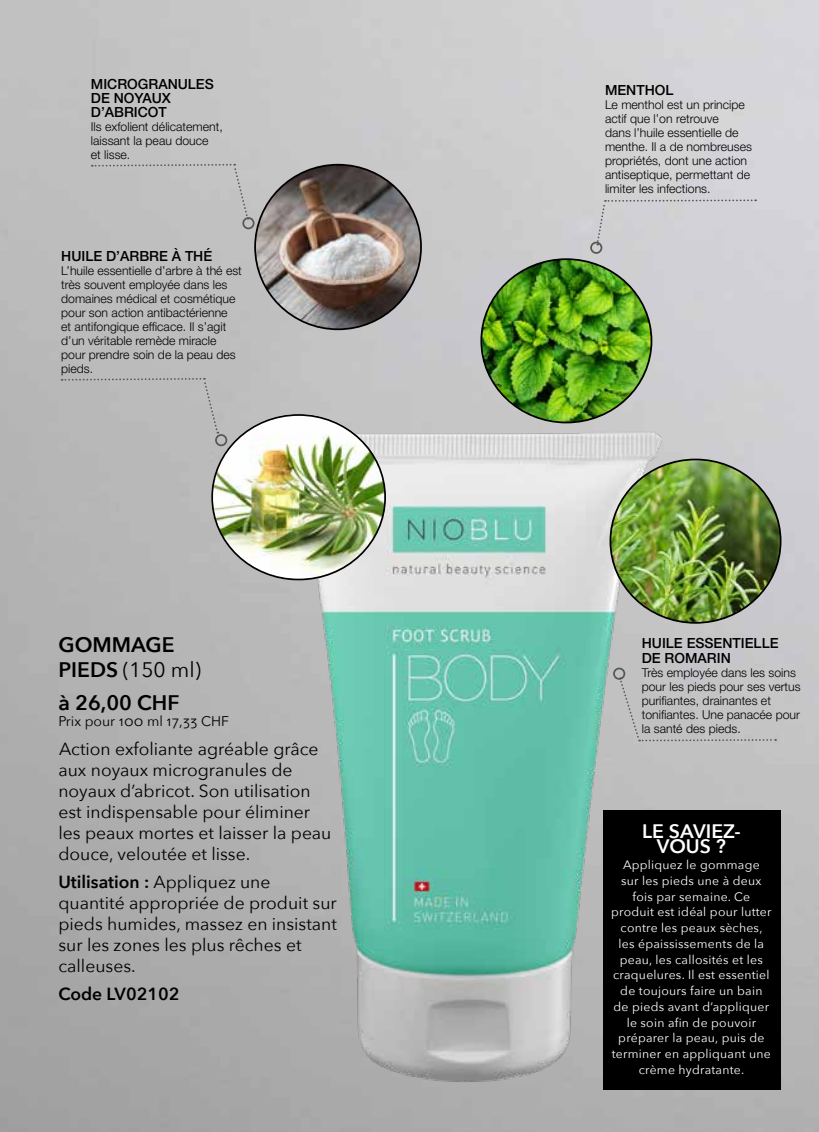
<style>
.page{position:relative;width:819px;height:1132px;background:#fff}
.page>*{position:absolute;margin:0;border:0;box-sizing:border-box;transform-origin:0 0}
.t1{font:600 21px/25.2px "Avenir Next";color:#000}
.t2{font:600 19.43px/15.8px "Avenir Next";color:#fff;text-align:center}
.t3{font:17.5px/21px "Avenir Next";color:#000}
.t4{font:600 17.5px "Avenir Next";color:#000}
.t5{font:500 14px/14px "Helvetica Neue LT Std";color:#000}
.t6{font:14px "Avenir Next";color:#000}
.t7{font:300 12.25px/14px "Helvetica Neue LT Std";color:#000}
.t8{font:12.25px/15.8px "Avenir Next";letter-spacing:.02em;color:#fff;text-align:center}
.s1{font-weight:400}
.s2{font-weight:600}
</style>
<div class="page">
<img style="left:1px;top:0;width:818px;height:1131px">
<img style="left:0;top:0;width:1px;height:1131px">
<img style="left:265px;top:384px;width:412px;height:737px">
<div style="left:603px;top:810px;width:177px;height:279px;background:#000"></div>
<img style="left:255px;top:165px;width:166px;height:164px">
<div style="left:62px;top:377px;width:157px;height:56px;background:#bbb"></div>
<div style="left:595px;top:198px;width:161px;height:47px;background:#d1d1d6"></div>
<div style="left:590px;top:241px;width:12px;height:13px;border:2px solid #575756;border-radius:50%"></div>
<div style="left:619px;top:677px;width:157px;height:65px;background:#c4c4c4"></div>
<div style="left:242px;top:217px;width:12px;height:12px;border:2px solid #575756;border-radius:50%"></div>
<img style="left:481px;top:259px;width:170px;height:163px">
<img style="left:610px;top:459px;width:170px;height:163px">
<img style="left:211px;top:414px;width:175px;height:166px">
<img style="left:212px;top:415px;width:173px;height:164px">
<div style="left:613px;top:667px;width:12px;height:12px;border:2px solid #575756;border-radius:50%"></div>
<div style="left:92px;top:163px;width:157px;height:56px;background:#c1c1c1"></div>
<p class="t5" style="left:91px;top:76px;width:124px">MICROGRANULES<br>DE NOYAUX<br>D’ABRICOT</p>
<p class="t7" style="left:91px;top:119px;width:133px">Ils exfolient délicatement, laissant la peau douce<br>et lisse.</p>
<p class="t5" style="left:61px;top:249px;width:152px">HUILE D’ARBRE À THÉ</p>
<p class="t7" style="left:61px;top:263px;width:182px">L’huile essentielle d’arbre à thé est très souvent employée dans les domaines médical et cosmétique pour son action antibactérienne<br>et antifongique efficace. Il s’agit d’un véritable remède miracle pour prendre soin de la peau des pieds.</p>
<h1 class="t1" style="left:58px;top:631px;width:144px">GOMMAGE<br>PIEDS <span class="s1">(150 ml)</span></h1>
<h1 class="t1" style="left:58px;top:689px;width:122px">à 26,00 CHF</h1>
<p class="t6" style="left:58px;top:709px;width:172px">Prix pour 100 ml 17,33 CHF</p>
<h3 class="t3" style="left:58px;top:737px;width:274px">Action exfoliante agréable grâce aux noyaux microgranules de noyaux d’abricot. Son utilisation est indispensable pour éliminer les peaux mortes et laisser la peau douce, veloutée et lisse.</h3>
<h3 class="t3" style="left:58px;top:870px;width:280px"><span class="s2">Utilisation :</span> Appliquez une quantité appropriée de produit sur pieds humides, massez en insistant sur les zones les plus rêches et calleuses.</h3>
<h3 class="t4" style="left:58px;top:978px;width:122px">Code LV02102</h3>
<p class="t5" style="left:605px;top:83px;width:70px">MENTHOL</p>
<p class="t7" style="left:605px;top:98px;width:148px">Le menthol est un principe actif que l’on retrouve<br>dans l’huile essentielle de menthe. Il a de nombreuses propriétés, dont une action antiseptique, permettant de limiter les infections.</p>
<p class="t5" style="left:641px;top:636px;width:138px">HUILE ESSENTIELLE<br>DE ROMARIN</p>
<p class="t7" style="left:641px;top:664px;width:160px">Très employée dans les soins pour les pieds pour ses vertus purifiantes, drainantes et tonifiantes. Une panacée pour la santé des pieds.</p>
<h2 class="t2" style="left:642px;top:822px;width:100px">LE SAVIEZ-<br>VOUS ?</h2>
<p class="t8" style="left:611px;top:856px;width:162px">Appliquez le gommage<br>sur les pieds une à deux fois par semaine. Ce produit est idéal pour lutter contre les peaux sèches, les épaississements de la peau, les callosités et les craquelures. Il est essentiel de toujours faire un bain de pieds avant d’appliquer le soin afin de pouvoir préparer la peau, puis de terminer en appliquant une crème hydratante.</p>
</div>
